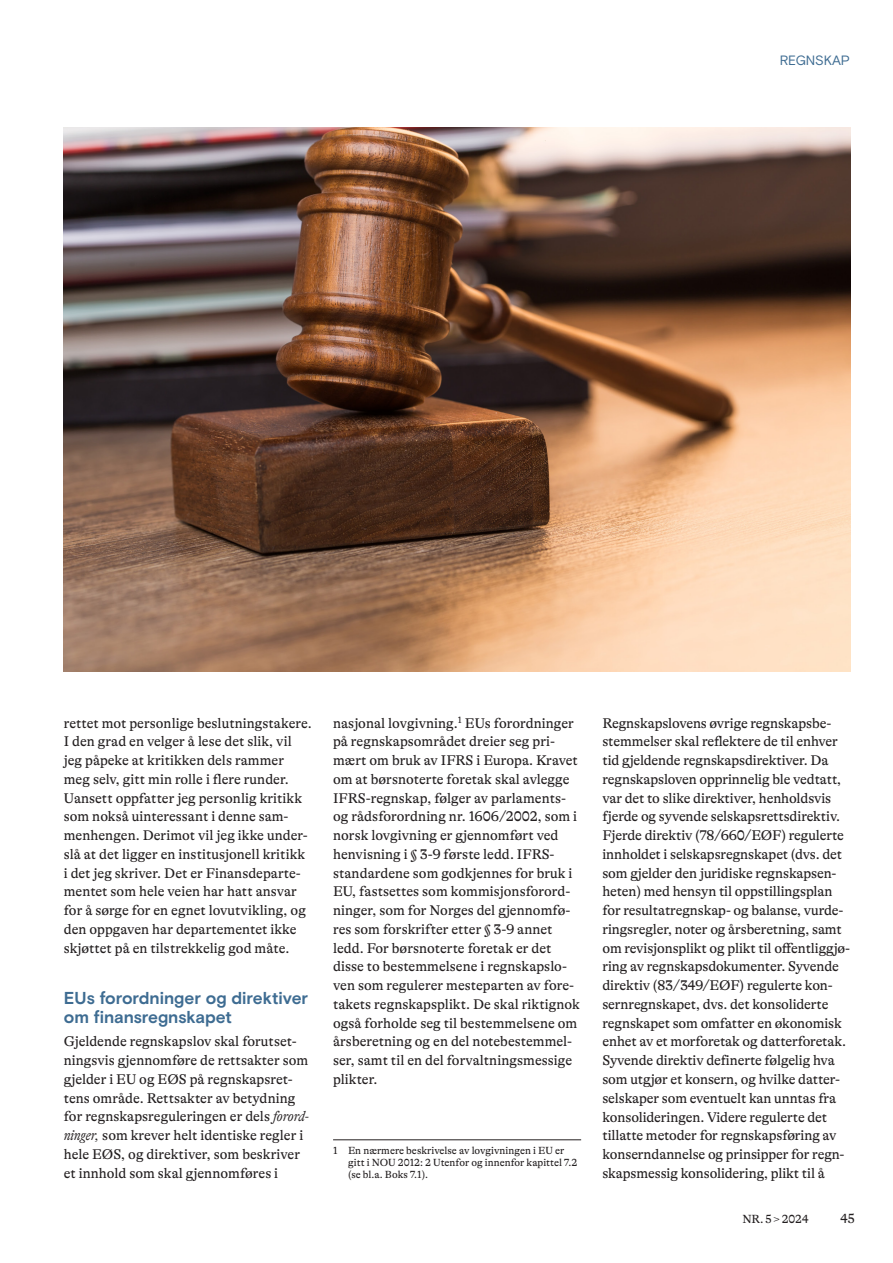
<style>
.page{position:relative;width:893px;height:1263px;background:#fff}
.page>*{position:absolute;margin:0;border:0;box-sizing:border-box;transform-origin:0 0}
.t1{font:700 17.25px/18.8px "Basis Grotesque Pro";color:#3e6c92}
.t2{font:14.25px/18.8px "GT Alpina";letter-spacing:-.01em;color:#231f20}
.t3{font:13.5px "Basis Grotesque Pro";color:#3e6c92}
.t4{font:13.5px "GT Alpina";color:#231f20}
.t5{font:12px "GT Alpina";letter-spacing:-.005em;color:#231f20}
.t6{font:10.5px/12px "GT Alpina";color:#231f20}
.s1{font-weight:300;font-style:italic;font-stretch:condensed}
</style>
<div class="page">
<img style="left:64px;top:128px;width:786px;height:543px">
<hr style="left:333px;top:1139px;width:248px;height:1px;background:#231f20">
<p class="t3" style="left:780px;top:52px;width:18px">REGNSKAP</p>
<p class="t2" style="left:64px;top:714px;width:249px">rettet mot personlige beslutningstakere.<br>I den grad en velger å lese det slik, vil jeg påpeke at kritikken dels rammer meg selv, gitt min rolle i flere runder.<br>Uansett oppfatter jeg personlig kritikk som nokså uinteressant i denne sam&shy;menhengen. Derimot vil jeg ikke under&shy;slå at det ligger en institusjonell kritikk i det jeg skriver. Det er Finansdeparte&shy;mentet som hele veien har hatt ansvar for å sørge for en egnet lovutvikling, og den oppgaven har departementet ikke skjøttet på en tilstrekkelig god måte.</p>
<p class="t1" style="left:64px;top:990px;width:246px">EUs forordninger og direktiver om finansregnskapet</p>
<p class="t2" style="left:64px;top:1032px;width:247px">Gjeldende regnskapslov skal forutset&shy;ningsvis gjennomføre de rettsakter som gjelder i EU og EØS på regnskapsret&shy;tens område. Rettsakter av betydning for regnskapsreguleringen er dels <span class="s1">forord&shy;ninger,</span> som krever helt identiske regler i hele EØS, og direktiver, som beskriver et innhold som skal gjennomføres i</p>
<p class="t2" style="left:333px;top:714px;width:248px">nasjonal lovgivning.<sup>1</sup> EUs forordninger på regnskapsområdet dreier seg pri&shy;mært om bruk av IFRS i Europa. Kravet om at børsnoterte foretak skal avlegge IFRS-regnskap, følger av parlaments&shy;og rådsforordning nr. 1606/2002, som i norsk lovgivning er gjennomført ved henvisning i § 3-9 første ledd. IFRS&shy;standardene som godkjennes for bruk i EU, fastsettes som kommisjonsforord&shy;ninger, som for Norges del gjennomfø&shy;res som forskrifter etter § 3-9 annet ledd. For børsnoterte foretak er det disse to bestemmelsene i regnskapslo&shy;ven som regulerer mesteparten av fore&shy;takets regnskapsplikt. De skal riktignok også forholde seg til bestemmelsene om årsberetning og en del notebestemmel&shy;ser, samt til en del forvaltningsmessige plikter.</p>
<p class="t6" style="left:348px;top:1144px;width:231px;text-indent:-15px">1 En nærmere beskrivelse av lovgivningen i EU er gitt i NOU 2012: 2 Utenfor og innenfor kapittel 7.2 (se bl.a. Boks 7.1).</p>
<p class="t2" style="left:602px;top:714px;width:249px">Regnskapslovens øvrige regnskapsbe&shy;stemmelser skal reflektere de til enhver tid gjeldende regnskapsdirektiver. Da regnskapsloven opprinnelig ble vedtatt, var det to slike direktiver, henholdsvis fjerde og syvende selskapsrettsdirektiv.<br>Fjerde direktiv (78/660/EØF) regulerte innholdet i selskapsregnskapet (dvs. det som gjelder den juridiske regnskapsen&shy;heten) med hensyn til oppstillingsplan for resultatregnskap- og balanse, vurde&shy;ringsregler, noter og årsberetning, samt om revisjonsplikt og plikt til offentliggjø&shy;ring av regnskapsdokumenter. Syvende direktiv (83/349/EØF) regulerte kon&shy;sernregnskapet, dvs. det konsoliderte regnskapet som omfatter en økonomisk enhet av et morforetak og datterforetak.<br>Syvende direktiv definerte følgelig hva som utgjør et konsern, og hvilke datter&shy;selskaper som eventuelt kan unntas fra konsolideringen. Videre regulerte det tillatte metoder for regnskapsføring av konserndannelse og prinsipper for regn&shy;skapsmessig konsolidering, plikt til å</p>
<p class="t5" style="left:742px;top:1212px;width:68px">NR. 5 &gt; 2024</p>
<p class="t4" style="left:840px;top:1211px;width:16px">45</p>
</div>
